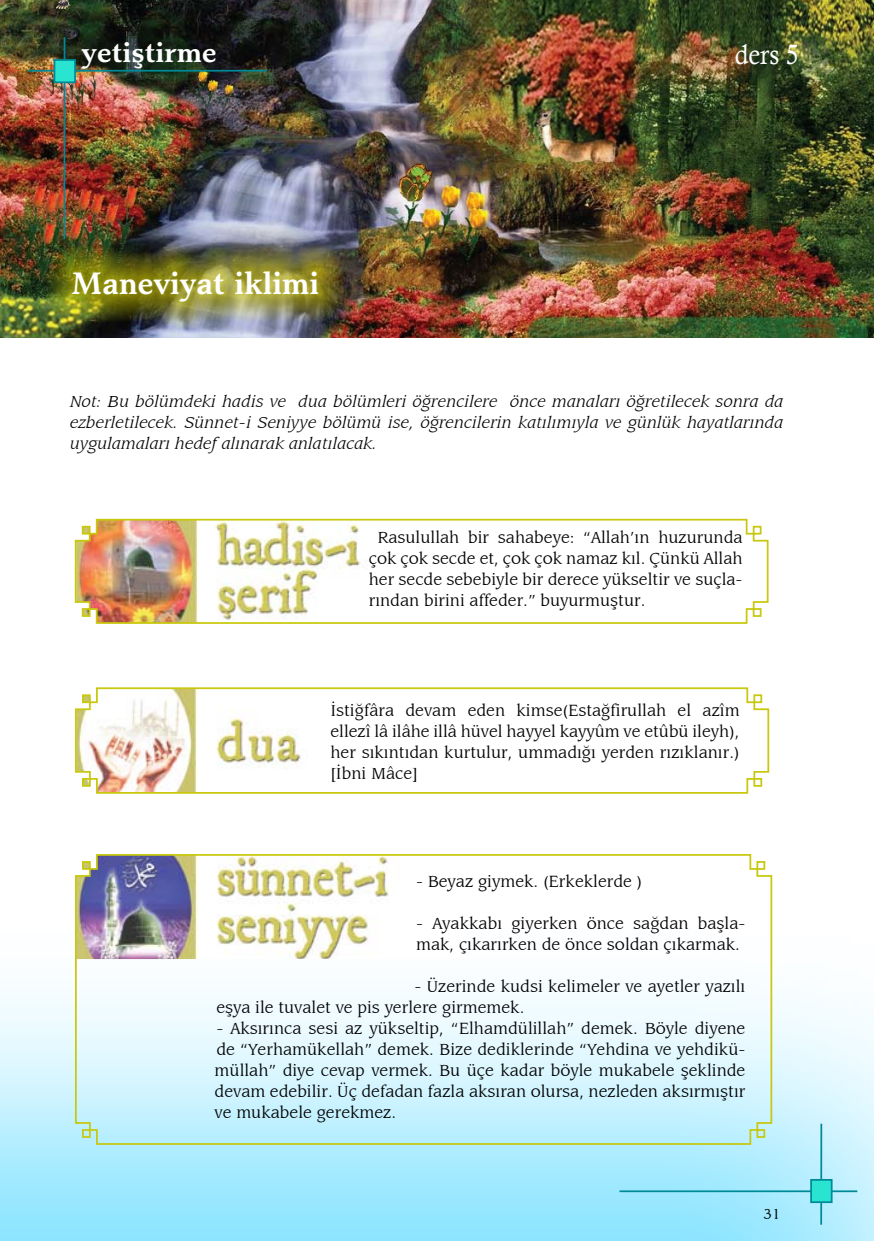
<style>
.page{position:relative;width:874px;height:1241px;background:#fff}
.page>*{position:absolute;margin:0;border:0;box-sizing:border-box;transform-origin:0 0}
.t1{font:700 31.5px "Matt Ant Bl Bt";color:#fff}
.t2{font:700 28px "Matt Ant Bl Bt";color:#fff;scale:1.04 1}
.t3{font:28px "Calisto";color:#fff;scale:.91 1}
.t4{font:17.5px/21px "Leawood IT Cby BT";color:#000;text-align:justify}
.t5{font:italic 17.5px/21px "Leawood IT Cby BT";color:#000;text-align:justify}
.t6{font:15.75px "Leawood IT Cby BT";color:#000}
</style>
<div class="page">
<svg style="left:0;top:912px;width:873px;height:328px"></svg>
<img style="left:0;top:0;width:873px;height:337px">
<hr style="left:63px;top:37px;width:2px;height:202px;background:#008a98">
<hr style="left:28px;top:70px;width:238px;height:2px;background:#008a98">
<div style="left:54px;top:59px;width:22px;height:24px;background:#28e4d0;border:2px solid #008a98"></div>
<hr style="left:819px;top:1123px;width:2px;height:101px;background:#008a98">
<hr style="left:619px;top:1190px;width:237px;height:1px;background:#008a98">
<div style="left:809px;top:1178px;width:23px;height:24px;background:#28e4d0;border:2px solid #008a98"></div>
<img style="left:42px;top:240px;width:358px;height:98px">
<svg style="left:75px;top:687px;width:694px;height:107px"></svg>
<img style="left:74px;top:518px;width:695px;height:106px">
<svg style="left:74px;top:854px;width:698px;height:291px"></svg>
<h2 class="t2" style="left:82px;top:35px;width:131px">yetiştirme</h2>
<h2 class="t3" style="left:734px;top:38px;width:72px">ders 5</h2>
<h1 class="t1" style="left:72px;top:262px;width:249px">Maneviyat iklimi</h1>
<p class="t5" style="left:70px;top:390px;width:714px">Not: Bu bölümdeki hadis ve dua bölümleri öğrencilere önce manaları öğretilecek sonra da ezberletilecek. Sünnet-i Seniyye bölümü ise, öğrencilerin katılımıyla ve günlük hayatlarında uygulamaları hedef alınarak anlatılacak.</p>
<p class="t4" style="left:368px;top:527px;width:375px;text-indent:9px">Rasulullah bir sahabeye: “Allah’ın huzurunda çok çok secde et, çok çok namaz kıl. Çünkü Allah her secde sebebiyle bir derece yükseltir ve suçla&shy;rından birini affeder.” buyurmuştur.</p>
<p class="t4" style="left:330px;top:699px;width:410px">İstiğfâra devam eden kimse(Estağfirullah el azîm ellezî lâ ilâhe illâ hüvel hayyel kayyûm ve etûbü ileyh), her sıkıntıdan kurtulur, ummadığı yerden rızıklanır.) [İbni Mâce]</p>
<p class="t4" style="left:416px;top:870px;width:227px">- Beyaz giymek. (Erkeklerde )</p>
<p class="t4" style="left:416px;top:912px;width:331px">- Ayakkabı giyerken önce sağdan başla&shy;mak, çıkarırken de önce soldan çıkarmak.</p>
<p class="t4" style="left:216px;top:975px;width:530px;text-indent:198px">- Üzerinde kudsi kelimeler ve ayetler yazılı eşya ile tuvalet ve pis yerlere girmemek.</p>
<p class="t4" style="left:214px;top:1017px;width:532px">- Aksırınca sesi az yükseltip, “Elhamdülillah” demek. Böyle diyene de “Yerhamükellah” demek. Bize dediklerinde “Yehdina ve yehdikü&shy;müllah” diye cevap vermek. Bu üçe kadar böyle mukabele şeklinde devam edebilir. Üç defadan fazla aksıran olursa, nezleden aksırmıştır ve mukabele gerekmez.</p>
<p class="t6" style="left:763px;top:1204px;width:18px">31</p>
</div>
